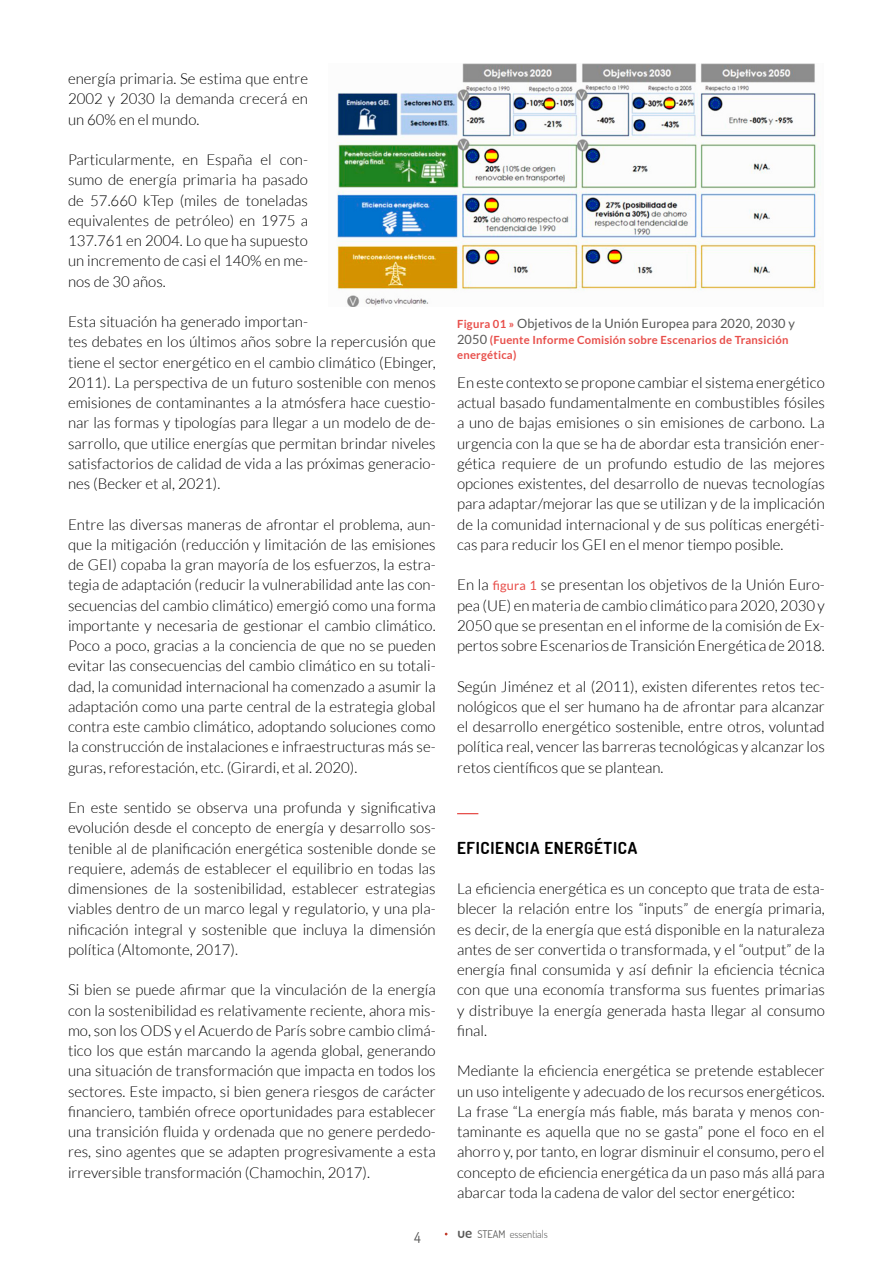
<style>
.page{position:relative;width:893px;height:1263px;background:#fff}
.page>*{position:absolute;margin:0;border:0;box-sizing:border-box;transform-origin:0 0}
._22_FLIESSTEXT{font:700 16.5px "Dosis";letter-spacing:.045em;color:#000}
._22_FLIESSTEXT-2{font:300 15px/20.2px "Lato";color:#000;text-align:justify}
.t1{font:15px "Dosis";color:#575756}
._22_BILDBESCHRIFTUNG{font:12.75px "Lato";letter-spacing:.01em;color:#575756}
._22_BILDBESCHRIFTUNG-2{font:700 11.25px/15.3px "Lato";letter-spacing:.02em;color:#e84e4a}
.t2{font:300 10.5px "Dosis";color:#575756}
.s1{font-weight:700;font-size:11.25px;color:#e84e4a}
.s2{font-weight:400;font-size:12.75px;color:#575756}
.s3{font-weight:400;font-size:12.75px;color:#e84e4a}
.s4{font-weight:600;font-size:15px}
.s5{font-weight:400}
</style>
<div class="page">
<img style="left:337px;top:64px;width:484px;height:243px">
<svg style="left:457px;top:813px;width:21px;height:1px"></svg>
<p class="_22_FLIESSTEXT-2" style="left:68px;top:69px;width:242px">energía primaria. Se estima que entre 2002 y 2030 la demanda crecerá en un 60% en el mundo.</p>
<p class="_22_FLIESSTEXT-2" style="left:68px;top:150px;width:242px">Particularmente, en España el con&shy;sumo de energía primaria ha pasado de 57.660 kTep (miles de toneladas equivalentes de petróleo) en 1975 a 137.761 en 2004. Lo que ha supuesto un incremento de casi el 140% en me&shy;nos de 30 años.</p>
<p class="_22_FLIESSTEXT-2" style="left:68px;top:312px;width:369px;text-align:left">Esta situación ha generado importan-<br>tes debates en los últimos años sobre la repercusión que tiene el sector energético en el cambio climático (Ebinger, 2011). La perspectiva de un futuro sostenible con menos emisiones de contaminantes a la atmósfera hace cuestio&shy;nar las formas y tipologías para llegar a un modelo de de&shy;sarrollo, que utilice energías que permitan brindar niveles satisfactorios de calidad de vida a las próximas generacio&shy;nes (Becker et al, 2021).</p>
<p class="_22_FLIESSTEXT-2" style="left:68px;top:514px;width:369px">Entre las diversas maneras de afrontar el problema, aun&shy;que la mitigación (reducción y limitación de las emisiones de GEI) copaba la gran mayoría de los esfuerzos, la estra&shy;tegia de adaptación (reducir la vulnerabilidad ante las con&shy;secuencias del cambio climático) emergió como una forma importante y necesaria de gestionar el cambio climático.<br>Poco a poco, gracias a la conciencia de que no se pueden evitar las consecuencias del cambio climático en su totali&shy;dad, la comunidad internacional ha comenzado a asumir la adaptación como una parte central de la estrategia global contra este cambio climático, adoptando soluciones como la construcción de instalaciones e infraestructuras más se&shy;guras, reforestación, etc. (Girardi, et al. 2020).</p>
<p class="_22_FLIESSTEXT-2" style="left:68px;top:798px;width:369px">En este sentido se observa una profunda y significativa evolución desde el concepto de energía y desarrollo sos&shy;tenible al de planificación energética sostenible donde se requiere, además de establecer el equilibrio en todas las dimensiones de la sostenibilidad, establecer estrategias viables dentro de un marco legal y regulatorio, y una pla&shy;nificación integral y sostenible que incluya la dimensión política (Altomonte, 2017).</p>
<p class="_22_FLIESSTEXT-2" style="left:68px;top:980px;width:369px">Si bien se puede afirmar que la vinculación de la energía con la sostenibilidad es relativamente reciente, ahora mis&shy;mo, son los ODS y el Acuerdo de París sobre cambio climá&shy;tico los que están marcando la agenda global, generando una situación de transformación que impacta en todos los sectores. Este impacto, si bien genera riesgos de carácter financiero, también ofrece oportunidades para establecer una transición fluida y ordenada que no genere perdedo&shy;res, sino agentes que se adapten progresivamente a esta irreversible transformación (Chamochin, 2017).</p>
<p class="_22_BILDBESCHRIFTUNG" style="left:457px;top:317px;width:339px"><span class="s1">Figura 01 »</span> Objetivos de la Unión Europea para 2020, 2030 y</p>
<p class="_22_BILDBESCHRIFTUNG-2" style="left:457px;top:332px;width:333px"><span class="s2">2050</span> (Fuente Informe Comisión sobre Escenarios de Transición energética)</p>
<p class="_22_FLIESSTEXT-2" style="left:457px;top:372px;width:369px">En este contexto se propone cambiar el sistema energético actual basado fundamentalmente en combustibles fósiles a uno de bajas emisiones o sin emisiones de carbono. La urgencia con la que se ha de abordar esta transición ener&shy;gética requiere de un profundo estudio de las mejores opciones existentes, del desarrollo de nuevas tecnologías para adaptar/mejorar las que se utilizan y de la implicación de la comunidad internacional y de sus políticas energéti&shy;cas para reducir los GEI en el menor tiempo posible.</p>
<p class="_22_FLIESSTEXT-2" style="left:457px;top:575px;width:369px">En la <span class="s3">figura 1</span> se presentan los objetivos de la Unión Euro&shy;pea (UE) en materia de cambio climático para 2020, 2030 y 2050 que se presentan en el informe de la comisión de Ex&shy;pertos sobre Escenarios de Transición Energética de 2018.</p>
<p class="_22_FLIESSTEXT-2" style="left:457px;top:676px;width:369px">Según Jiménez et al (2011), existen diferentes retos tec&shy;nológicos que el ser humano ha de afrontar para alcanzar el desarrollo energético sostenible, entre otros, voluntad política real, vencer las barreras tecnológicas y alcanzar los retos científicos que se plantean.</p>
<p class="_22_FLIESSTEXT" style="left:457px;top:836px;width:182px">EFICIENCIA ENERGÉTICA</p>
<p class="_22_FLIESSTEXT-2" style="left:457px;top:879px;width:369px">La eficiencia energética es un concepto que trata de esta&shy;blecer la relación entre los “inputs” de energía primaria, es decir, de la energía que está disponible en la naturaleza antes de ser convertida o transformada, y el “output” de la energía final consumida y así definir la eficiencia técnica con que una economía transforma sus fuentes primarias y distribuye la energía generada hasta llegar al consumo final.</p>
<p class="_22_FLIESSTEXT-2" style="left:457px;top:1061px;width:369px">Mediante la eficiencia energética se pretende establecer un uso inteligente y adecuado de los recursos energéticos.<br>La frase “La energía más fiable, más barata y menos con&shy;taminante es aquella que no se gasta” pone el foco en el ahorro y, por tanto, en lograr disminuir el consumo, pero el concepto de eficiencia energética da un paso más allá para abarcar toda la cadena de valor del sector energético:</p>
<p class="t1" style="left:414px;top:1227px;width:8px">4</p>
<p class="t2" style="left:458px;top:1227px;width:92px"><span class="s4">ue</span> <span class="s5">STEAM</span> essentials</p>
</div>
